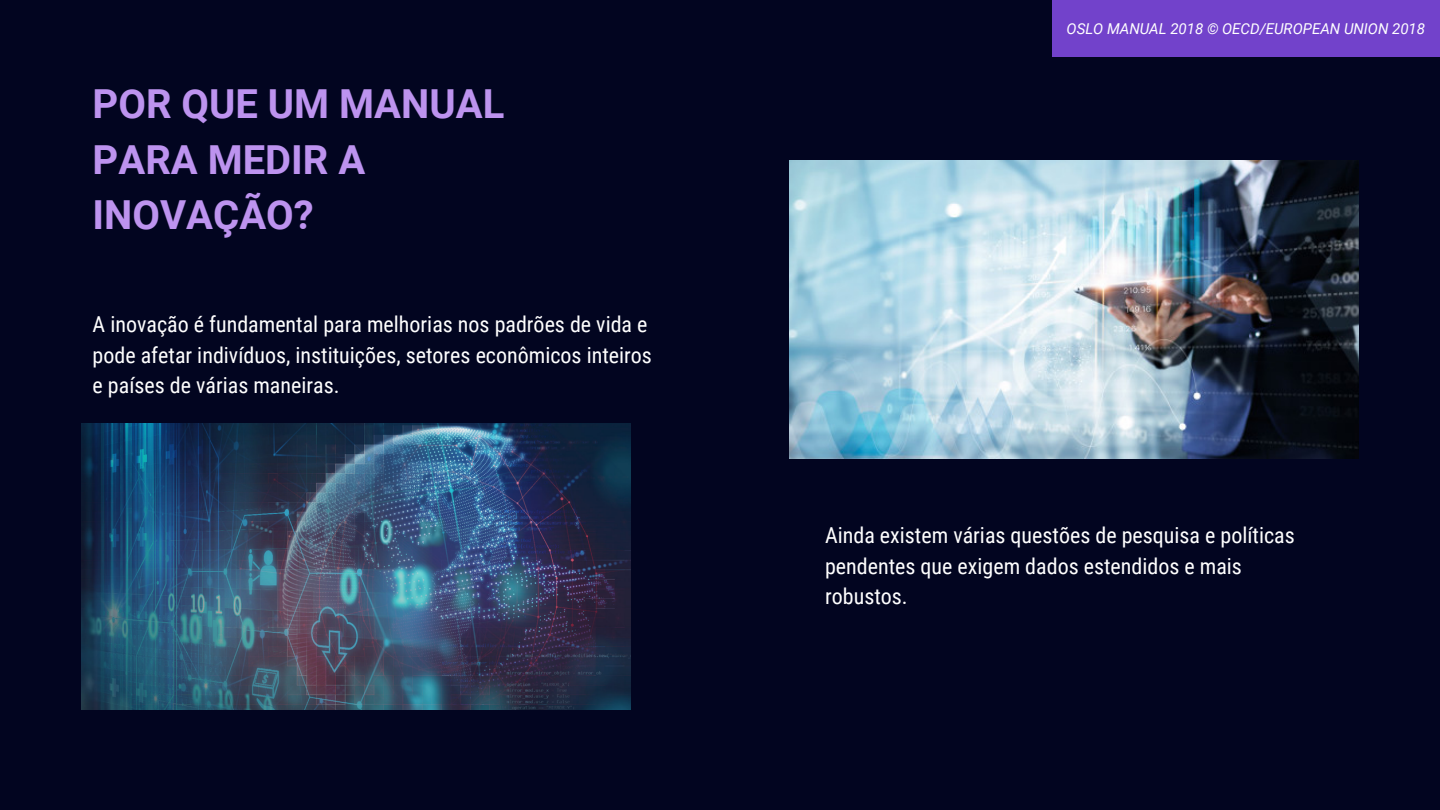
<style>
.page{position:relative;width:1440px;height:810px;background:#020520}
.page>*{position:absolute;margin:0;border:0;box-sizing:border-box;transform-origin:0 0}
.t1{font:700 40px/55.5px "Roboto";color:#bd93ef}
.t2{font:22px/30.8px "Roboto Condensed";color:#fff}
.t3{font:italic 15px "Roboto";color:#fff}
</style>
<div class="page">
<img style="left:81px;top:423px;width:550px;height:287px">
<img style="left:790px;top:160px;width:569px;height:298px">
<div style="left:1052px;top:0;width:388px;height:57px;background:#7242cb"></div>
<h1 class="t1" style="left:93px;top:77px;width:413px">POR QUE UM MANUAL<br>PARA MEDIR A<br>INOVAÇÃO?</h1>
<p class="t2" style="left:93px;top:309px;width:561px">A inovação é fundamental para melhorias nos padrões de vida e pode afetar indivíduos, instituições, setores econômicos inteiros e países de várias maneiras.</p>
<p class="t3" style="left:1067px;top:20px;width:360px">OSLO MANUAL 2018 © OECD/EUROPEAN UNION 2018</p>
<p class="t2" style="left:825px;top:520px;width:471px">Ainda existem várias questões de pesquisa e políticas pendentes que exigem dados estendidos e mais robustos.</p>
</div>
